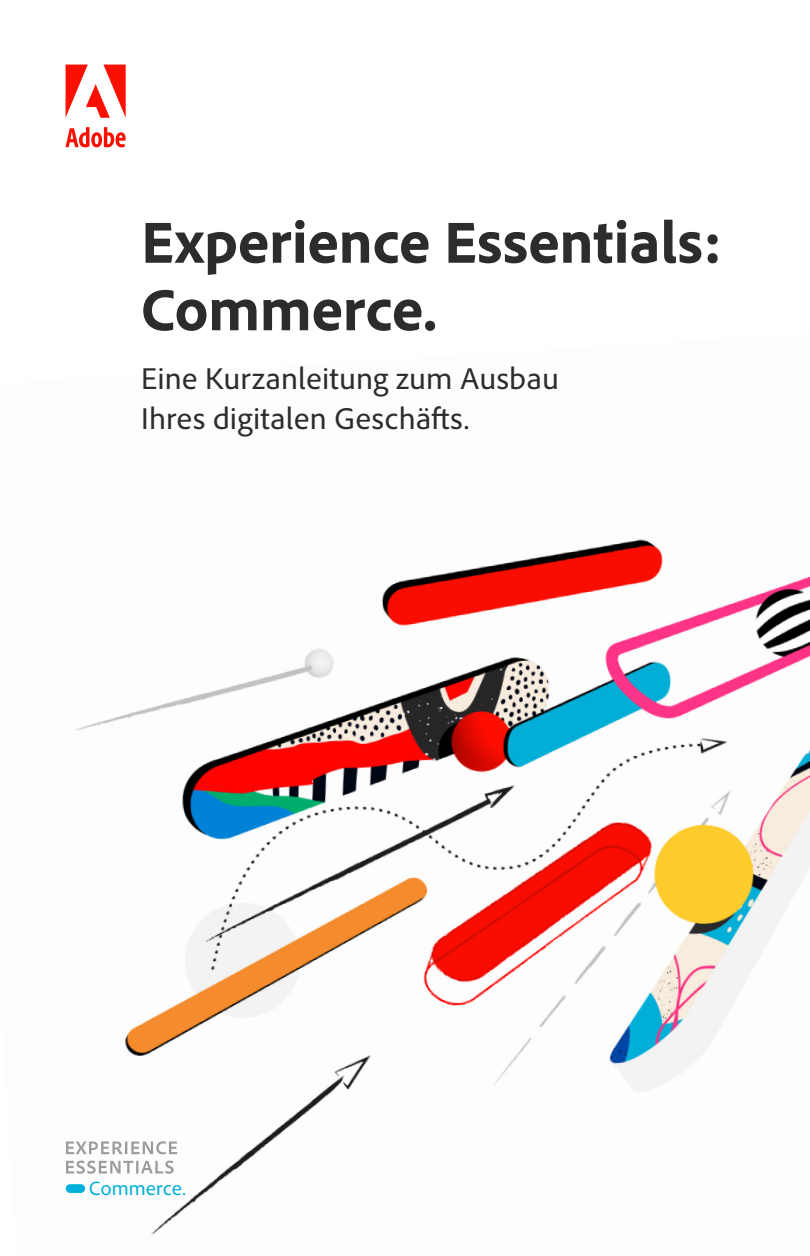
<style>
.page{position:relative;width:810px;height:1256px;background:#fff}
.page>*{position:absolute;margin:0;border:0;box-sizing:border-box;transform-origin:0 0}
.Cover_Title_-_Min_Si{font:800 60.75px/67.5px "Adobe Clean";color:#2c2c2c}
.Cover_Subtitle{font:31.5px/40.5px "Adobe Clean";color:#2c2c2c}
.t1{font:20.25px "Adobe Clean";color:#00b0d8}
</style>
<div class="page">
<img style="left:65px;top:539px;width:745px;height:696px">
<svg style="left:66px;top:65px;width:60px;height:53px"></svg>
<svg style="left:65px;top:127px;width:61px;height:20px"></svg>
<svg style="left:66px;top:1141px;width:111px;height:13px"></svg>
<svg style="left:66px;top:1160px;width:108px;height:13px"></svg>
<div style="left:66px;top:1184px;width:19px;height:8px;background:#00b0d8;border-radius:4px"></div>
<p class="Cover_Title_-_Min_Si" style="left:141px;top:206px;width:582px">Experience Essentials:<br>Commerce.</p>
<p class="Cover_Subtitle" style="left:141px;top:358px;width:419px">Eine Kurzanleitung zum Ausbau<br>Ihres digitalen Geschäfts.</p>
<p class="t1" style="left:89px;top:1175px;width:99px">Commerce.</p>
</div>
